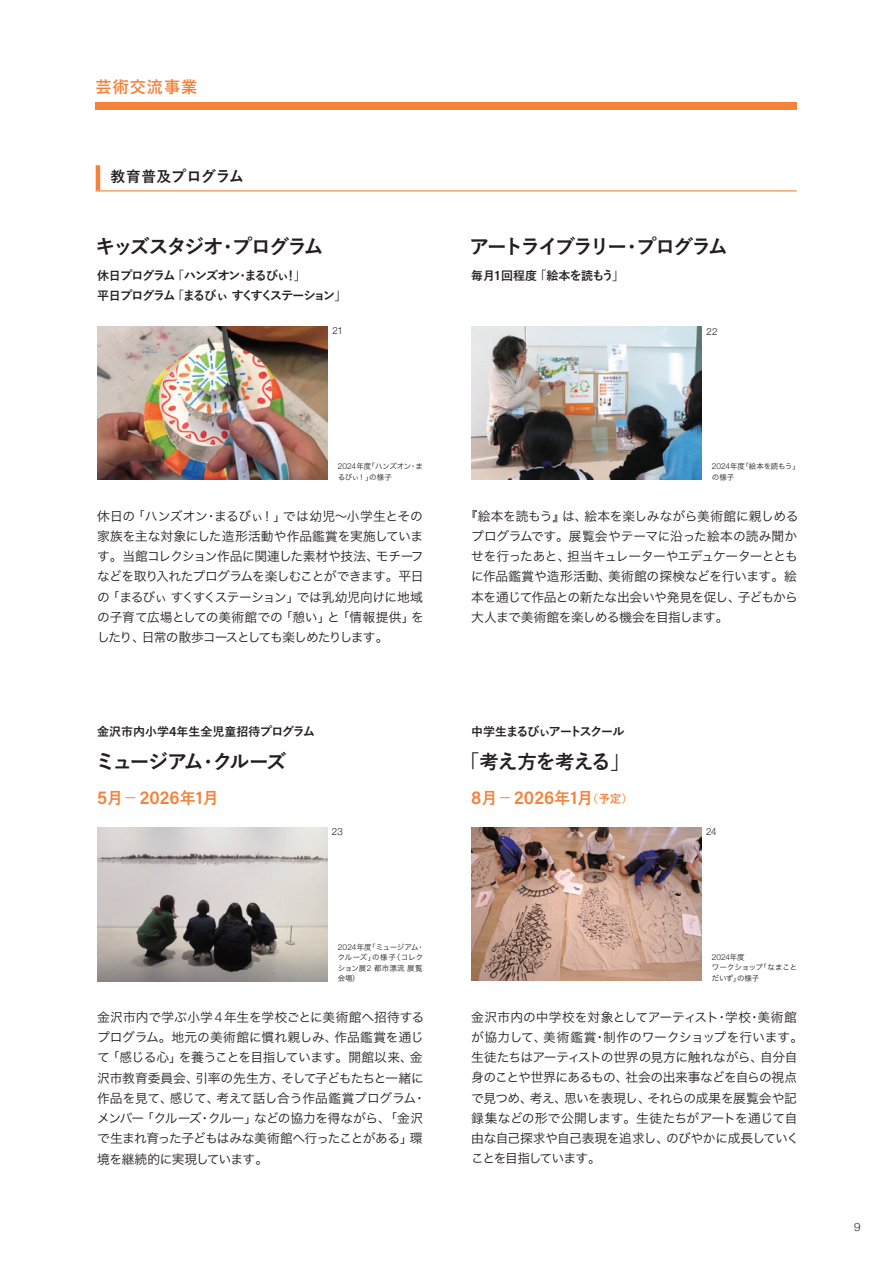
<style>
.page{position:relative;width:893px;height:1263px;background:#fff}
.page>*{position:absolute;margin:0;border:0;box-sizing:border-box;transform-origin:0 0}
.t1{font:700 20.25px "Yu Go";letter-spacing:-.135em;color:#231f20}
.t2{font:700 20.25px "Yu Go";letter-spacing:-.115em;color:#231f20}
.t3{font:700 20.25px "Yu Go";letter-spacing:-.155em;color:#231f20}
.t4{font:700 19.5px "Yu Go";color:#231f20}
.t5{font:600 18.75px "Acumin Pro";letter-spacing:.005em;color:#f4823b;scale:.95 1}
.t6{font:700 16.5px "Yu Go";letter-spacing:.06em;color:#f4823b}
.t7{font:700 15.6px "Yu Go";letter-spacing:-.05em;color:#231f20}
.t8{font:12.75px/20.2px "Hira Kaku Pro W3";letter-spacing:-.03em;color:#231f20}
.t9{font:700 12.45px/19.5px "Yu Go";letter-spacing:-.135em;color:#231f20}
.t10{font:700 12px "Yu Go";color:#231f20}
.t11{font:300 11.55px "Helvetica Neue";color:#231f20}
.t12{font:300 9.9px "Helvetica Neue";letter-spacing:-.005em;color:#231f20}
.t13{font:300 8.25px "Helvetica Neue";color:#231f20}
.t14{font:7.5px/10.5px "Hira Kaku Pro W3";letter-spacing:-.015em;color:#231f20}
.s1{font-size:15px}
.s2{font-size:19.5px}
.s3{font-size:12px}
.s4{font-family:"Acumin Pro";font-weight:600;font-size:13.65px}
.s5{font-size:12.45px}
.s6{font-family:"Helvetica Neue";font-weight:300;font-size:8.25px}
.s7{font-size:20.25px}
.s8{font-family:"Yu Go";font-weight:700;font-size:16.5px}
.s9{font-family:"Yu Go";font-weight:700;font-size:11.55px}
.s10{font-family:"Hira Kaku Pro W3";font-weight:400;font-size:7.5px}
.s11{font-family:"Helvetica Neue";font-weight:300;font-size:14.1px}
</style>
<div class="page">
<div style="left:95px;top:102px;width:702px;height:8px;background:#f4823b"></div>
<img style="left:97px;top:828px;width:230px;height:153px">
<img style="left:472px;top:828px;width:229px;height:153px">
<img style="left:97px;top:327px;width:230px;height:153px">
<img style="left:472px;top:327px;width:229px;height:153px">
<hr style="left:96px;top:165px;width:4px;height:25px;background:#f4823b">
<hr style="left:95px;top:190px;width:702px;height:1px;background:#f4823b">
<p class="t6" style="left:95px;top:77px;width:103px">芸術交流事業</p>
<p class="t7" style="left:110px;top:168px;width:135px"><span class="s1">教育普及</span>プログラム</p>
<h1 class="t2" style="left:95px;top:235px;width:230px">キッズスタジオ<span class="s2">・</span>プログラム</h1>
<h1 class="t1" style="left:469px;top:235px;width:260px">アートライブラリー<span class="s2">・</span>プログラム</h1>
<p class="t9" style="left:97px;top:266px;width:251px"><span class="s3">休日</span>プログラム<span class="s3">「</span>ハンズオン<span class="s3">・</span>まるびぃ<span class="s3">！」<br>平日</span>プログラム<span class="s3">「</span>まるびぃすくすくステーション<span class="s3">」</span></p>
<p class="t10" style="left:471px;top:269px;width:154px">毎月<span class="s4">1</span>回程度「絵本<span class="s5">を</span>読<span class="s5">もう</span>」</p>
<p class="t12" style="left:332px;top:323px;width:12px">21</p>
<p class="t12" style="left:706px;top:323px;width:12px">22</p>
<p class="t14" style="left:338px;top:461px;width:87px"><span class="s6">2024</span>年度「ハンズオン・まるびぃ！」の様子</p>
<p class="t14" style="left:712px;top:461px;width:90px"><span class="s6">2024</span>年度「絵本を読もう」の様子</p>
<p class="t8" style="left:97px;top:505px;width:328px;text-align:justify">休日の「ハンズオン・まるびぃ！」では幼児～小学生とその家族を主な対象にした造形活動や作品鑑賞を実施しています。当館コレクション作品に関連した素材や技法、モチーフなどを取り入れたプログラムを楽しむことができます。平日の「まるびぃすくすくステーション」では乳幼児向けに地域の子育て広場としての美術館での「憩い」と「情報提供」をしたり、日常の散歩コースとしても楽しめたりします。</p>
<p class="t8" style="left:471px;top:505px;width:329px;text-indent:-6px">『絵本を読もう』は、絵本を楽しみながら美術館に親しめるプログラムです。展覧会やテーマに沿った絵本の読み聞かせを行ったあと、担当キュレーターやエデュケーターとともに作品鑑賞や造形活動、美術館の探検などを行います。絵本を通じて作品との新たな出会いや発見を促し、子どもから大人まで美術館を楽しめる機会を目指します。</p>
<p class="t10" style="left:97px;top:725px;width:220px">金沢市内小学<span class="s4">4</span>年生全児童招待<span class="s5">プログラム</span></p>
<p class="t9" style="left:471px;top:722px;width:155px"><span class="s3">中学生</span>まるびぃアートスクール</p>
<h1 class="t3" style="left:95px;top:750px;width:193px">ミュージアム<span class="s2">・</span>クルーズ</h1>
<h2 class="t4" style="left:460px;top:751px;width:172px">「考<span class="s7">え</span>方<span class="s7">を</span>考<span class="s7">える</span>」</h2>
<h3 class="t5" style="left:97px;top:784px;width:130px">5<span class="s8">月－</span>2026<span class="s8">年</span>1<span class="s8">月</span></h3>
<h3 class="t5" style="left:471px;top:784px;width:172px">8<span class="s8">月－</span>2026<span class="s8">年</span>1<span class="s8">月</span><span class="s9">（予定）</span></h3>
<p class="t12" style="left:332px;top:824px;width:12px">23</p>
<p class="t12" style="left:706px;top:824px;width:12px">24</p>
<p class="t14" style="left:338px;top:941px;width:88px"><span class="s6">2024</span>年度「ミュージアム・クルーズ」の様子（コレクション展<span class="s6">2</span> 都市漂流展覧会場）</p>
<p class="t13" style="left:712px;top:950px;width:34px">2024<span class="s10">年度</span></p>
<p class="t14" style="left:712px;top:962px;width:87px">ワークショップ「なまことだいず」の様子</p>
<p class="t8" style="left:97px;top:1006px;width:330px">金沢市内で学ぶ小学<span class="s11">4</span>年生を学校ごとに美術館へ招待するプログラム。地元の美術館に慣れ親しみ、作品鑑賞を通じて「感じる心」を養うことを目指しています。開館以来、金沢市教育委員会、引率の先生方、そして子どもたちと一緒に作品を見て、感じて、考えて話し合う作品鑑賞プログラム・メンバー「クルーズ・クルー」などの協力を得ながら、「金沢で生まれ育った子どもはみな美術館へ行ったことがある」環境を継続的に実現しています。</p>
<p class="t8" style="left:471px;top:1006px;width:333px">金沢市内の中学校を対象としてアーティスト・学校・美術館が協力して、美術鑑賞・制作のワークショップを行います。生徒たちはアーティストの世界の見方に触れながら、自分自身のことや世界にあるもの、社会の出来事などを自らの視点で見つめ、考え、思いを表現し、それらの成果を展覧会や記録集などの形で公開します。生徒たちがアートを通じて自由な自己探求や自己表現を追求し、のびやかに成長していくことを目指しています。</p>
<p class="t11" style="left:854px;top:1217px;width:8px">9</p>
</div>
